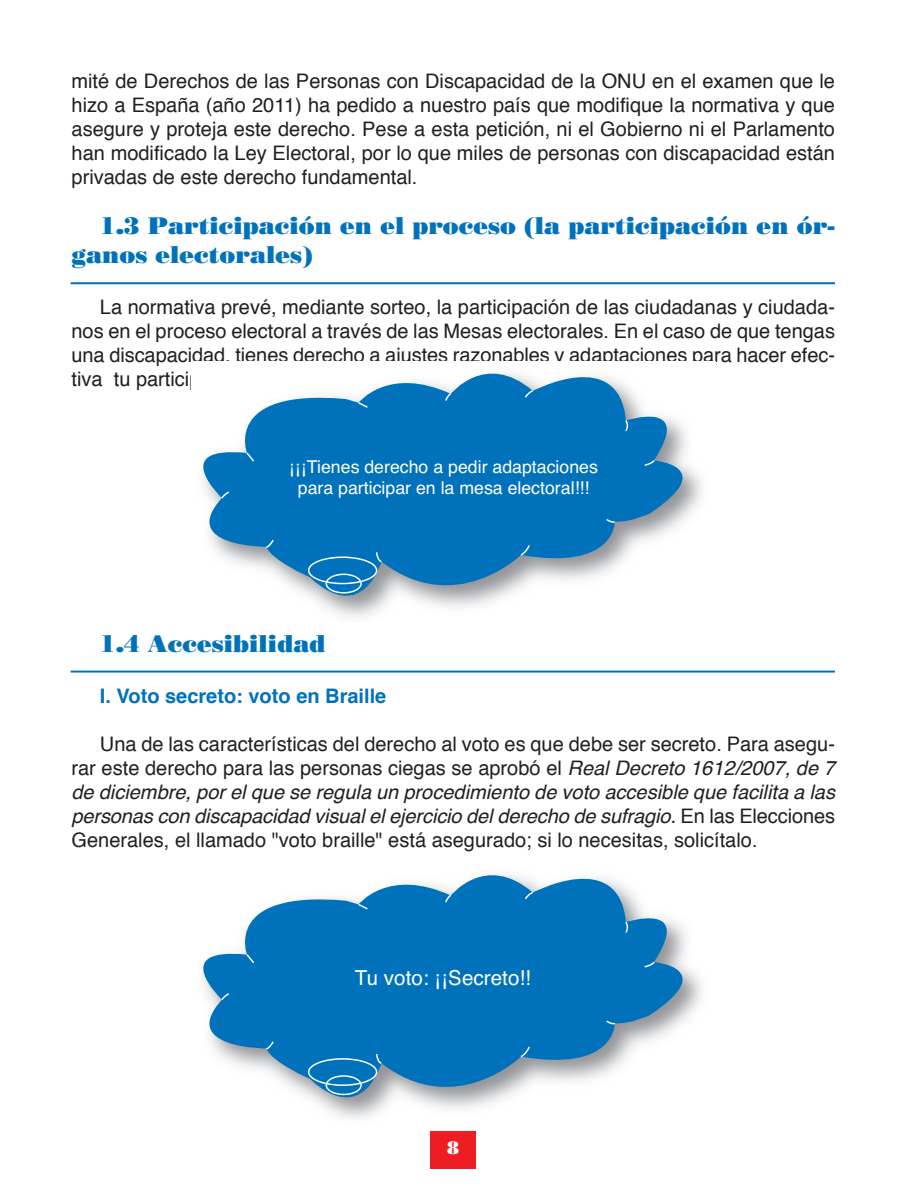
<style>
.page{position:relative;width:908px;height:1195px;background:#fff}
.page>*{position:absolute;margin:0;border:0;box-sizing:border-box;transform-origin:0 0}
.t1{font:24px/28.8px "Bodoni Std Poster";color:#0072bc}
.t2{font:20.6px "Helvetica";color:#fff}
.t3{font:20px/24px "Helvetica";color:#231f20;text-align:justify}
.t4{font:700 20px "Helvetica";color:#0072bc}
.t5{font:18px "Bodoni Std Poster";color:#fff}
.t6{font:17.8px/21.2px "Helvetica";color:#fff;text-align:center}
.s1{font-style:italic}
</style>
<div class="page">
<div style="left:430px;top:1130px;width:46px;height:37px;background:#ee1d23"></div>
<svg style="left:203px;top:373px;width:499px;height:244px;fill:#0072bc"></svg>
<svg style="left:246px;top:452px;width:8px;height:9px"></svg>
<svg style="left:358px;top:402px;width:10px;height:6px"></svg>
<svg style="left:445px;top:393px;width:6px;height:8px"></svg>
<svg style="left:525px;top:390px;width:8px;height:7px"></svg>
<svg style="left:625px;top:420px;width:3px;height:11px"></svg>
<svg style="left:644px;top:460px;width:10px;height:6px"></svg>
<svg style="left:606px;top:518px;width:9px;height:4px"></svg>
<svg style="left:520px;top:545px;width:10px;height:10px"></svg>
<svg style="left:265px;top:539px;width:9px;height:8px"></svg>
<svg style="left:221px;top:491px;width:8px;height:7px"></svg>
<svg style="left:308px;top:552px;width:73px;height:41px;background:#388cc2"></svg>
<svg style="left:203px;top:874px;width:499px;height:245px;fill:#0072bc"></svg>
<svg style="left:246px;top:953px;width:8px;height:9px"></svg>
<svg style="left:358px;top:903px;width:10px;height:6px"></svg>
<svg style="left:445px;top:894px;width:6px;height:8px"></svg>
<svg style="left:525px;top:891px;width:8px;height:8px"></svg>
<svg style="left:625px;top:921px;width:3px;height:11px"></svg>
<svg style="left:644px;top:961px;width:10px;height:6px"></svg>
<svg style="left:606px;top:1020px;width:9px;height:4px"></svg>
<svg style="left:520px;top:1046px;width:10px;height:10px"></svg>
<svg style="left:265px;top:1041px;width:9px;height:8px"></svg>
<svg style="left:221px;top:992px;width:8px;height:7px"></svg>
<svg style="left:308px;top:1053px;width:73px;height:41px;background:#368bc2"></svg>
<hr style="left:71px;top:670px;width:764px;height:2px;background:#0072bc">
<hr style="left:71px;top:282px;width:764px;height:2px;background:#0072bc">
<p class="t3" style="left:71px;top:71px;width:765px">mité de Derechos de las Personas con Discapacidad de la ONU en el examen que le hizo a España (año 2011) ha pedido a nuestro país que modifique la normativa y que asegure y proteja este derecho. Pese a esta petición, ni el Gobierno ni el Parlamento han modificado la Ley Electoral, por lo que miles de personas con discapacidad están privadas de este derecho fundamental.</p>
<p class="t1" style="left:72px;top:211px;width:765px;text-indent:28px">1.3 Participación en el proceso (la participación en ór&shy;ganos electorales)</p>
<p class="t3" style="left:71px;top:296px;width:765px;text-indent:28px">La normativa prevé, mediante sorteo, la participación de las ciudadanas y ciudada&shy;nos en el proceso electoral a través de las Mesas electorales. En el caso de que tengas una discapacidad, tienes derecho a ajustes razonables y adaptaciones para hacer efec&shy;tiva tu participación.</p>
<p class="t6" style="left:289px;top:456px;width:310px">¡¡¡Tienes derecho a pedir adaptaciones para participar en la mesa electoral!!!</p>
<p class="t1" style="left:100px;top:629px;width:227px">1.4 Accesibilidad</p>
<p class="t4" style="left:100px;top:687px;width:288px">I. Voto secreto: voto en Braille</p>
<p class="t3" style="left:71px;top:733px;width:765px;text-indent:28px">Una de las características del derecho al voto es que debe ser secreto. Para asegu&shy;rar este derecho para las personas ciegas se aprobó el <span class="s1">Real Decreto 1612/2007, de 7 de diciembre, por el que se regula un procedimiento de voto accesible que facilita a las personas con discapacidad visual el ejercicio del derecho de sufragio.</span> En las Elecciones Generales, el llamado "voto braille" está asegurado; si lo necesitas, solicítalo.</p>
<p class="t2" style="left:355px;top:961px;width:178px">Tu voto: ¡¡Secreto!!</p>
<p class="t5" style="left:447px;top:1136px;width:14px">8</p>
</div>
